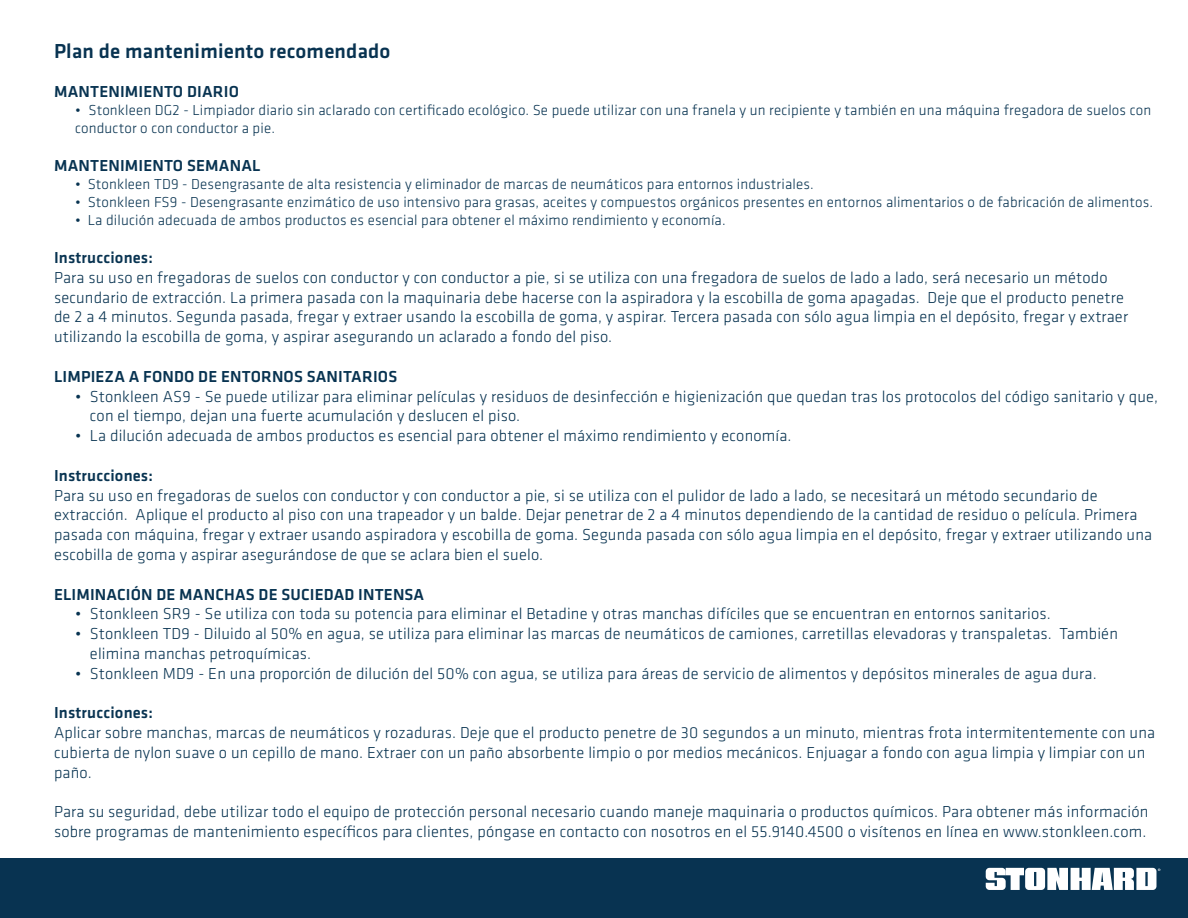
<style>
.page{position:relative;width:1188px;height:918px;background:#fff}
.page>*{position:absolute;margin:0;border:0;box-sizing:border-box;transform-origin:0 0}
.t1{font:500 21px "Klavika";letter-spacing:.01em;color:#083351}
.t2{font:300 16.5px/19.8px "Klavika";letter-spacing:.01em;color:#083351}
.t3{font:500 16.5px "Klavika";letter-spacing:.01em;color:#083351}
.t4{font:300 15px/18px "Klavika";letter-spacing:.01em;color:#083351}
</style>
<div class="page">
<div style="left:0;top:859px;width:1188px;height:59px;background:#083351"></div>
<svg style="left:986px;top:868px;width:174px;height:22px;background:#c9d2d9"></svg>
<p class="t1" style="left:54px;top:39px;width:338px">Plan de mantenimiento recomendado</p>
<p class="t3" style="left:54px;top:83px;width:186px">MANTENIMIENTO DIARIO</p>
<p class="t4" style="left:75px;top:101px;width:1078px">• Stonkleen DG2 - Limpiador diario sin aclarado con certificado ecológico. Se puede utilizar con una franela y un recipiente y también en una máquina fregadora de suelos con conductor o con conductor a pie.</p>
<p class="t3" style="left:54px;top:157px;width:208px">MANTENIMIENTO SEMANAL</p>
<p class="t4" style="left:75px;top:175px;width:740px">• Stonkleen TD9 - Desengrasante de alta resistencia y eliminador de marcas de neumáticos para entornos industriales.</p>
<p class="t4" style="left:75px;top:193px;width:1079px">• Stonkleen FS9 - Desengrasante enzimático de uso intensivo para grasas, aceites y compuestos orgánicos presentes en entornos alimentarios o de fabricación de alimentos.</p>
<p class="t4" style="left:75px;top:211px;width:652px">• La dilución adecuada de ambos productos es esencial para obtener el máximo rendimiento y economía.</p>
<p class="t3" style="left:54px;top:249px;width:101px">Instrucciones:</p>
<p class="t2" style="left:54px;top:267px;width:1076px">Para su uso en fregadoras de suelos con conductor y con conductor a pie, si se utiliza con una fregadora de suelos de lado a lado, será necesario un método secundario de extracción. La primera pasada con la maquinaria debe hacerse con la aspiradora y la escobilla de goma apagadas. Deje que el producto penetre de 2 a 4 minutos. Segunda pasada, fregar y extraer usando la escobilla de goma, y aspirar. Tercera pasada con sólo agua limpia en el depósito, fregar y extraer utilizando la escobilla de goma, y aspirar asegurando un aclarado a fondo del piso.</p>
<p class="t3" style="left:54px;top:367px;width:345px">LIMPIEZA A FONDO DE ENTORNOS SANITARIOS</p>
<p class="t2" style="left:90px;top:386px;width:1070px;text-indent:-15px">• Stonkleen AS9 - Se puede utilizar para eliminar películas y residuos de desinfección e higienización que quedan tras los protocolos del código sanitario y que, con el tiempo, dejan una fuerte acumulación y deslucen el piso.</p>
<p class="t2" style="left:75px;top:426px;width:718px">• La dilución adecuada de ambos productos es esencial para obtener el máximo rendimiento y economía.</p>
<p class="t3" style="left:54px;top:466px;width:101px">Instrucciones:</p>
<p class="t2" style="left:54px;top:485px;width:1100px">Para su uso en fregadoras de suelos con conductor y con conductor a pie, si se utiliza con el pulidor de lado a lado, se necesitará un método secundario de extracción. Aplique el producto al piso con una trapeador y un balde. Dejar penetrar de 2 a 4 minutos dependiendo de la cantidad de residuo o película. Primera pasada con máquina, fregar y extraer usando aspiradora y escobilla de goma. Segunda pasada con sólo agua limpia en el depósito, fregar y extraer utilizando una escobilla de goma y aspirar asegurándose de que se aclara bien el suelo.</p>
<p class="t3" style="left:54px;top:585px;width:372px">ELIMINACIÓN DE MANCHAS DE SUCIEDAD INTENSA</p>
<p class="t2" style="left:75px;top:604px;width:977px">• Stonkleen SR9 - Se utiliza con toda su potencia para eliminar el Betadine y otras manchas difíciles que se encuentran en entornos sanitarios.</p>
<p class="t2" style="left:90px;top:624px;width:1030px;text-indent:-15px">• Stonkleen TD9 - Diluido al 50% en agua, se utiliza para eliminar las marcas de neumáticos de camiones, carretillas elevadoras y transpaletas. También elimina manchas petroquímicas.</p>
<p class="t2" style="left:75px;top:663px;width:1023px">• Stonkleen MD9 - En una proporción de dilución del 50% con agua, se utiliza para áreas de servicio de alimentos y depósitos minerales de agua dura.</p>
<p class="t3" style="left:54px;top:704px;width:101px">Instrucciones:</p>
<p class="t2" style="left:54px;top:723px;width:1103px">Aplicar sobre manchas, marcas de neumáticos y rozaduras. Deje que el producto penetre de 30 segundos a un minuto, mientras frota intermitentemente con una cubierta de nylon suave o un cepillo de mano. Extraer con un paño absorbente limpio o por medios mecánicos. Enjuagar a fondo con agua limpia y limpiar con un paño.</p>
<p class="t2" style="left:54px;top:802px;width:1096px">Para su seguridad, debe utilizar todo el equipo de protección personal necesario cuando maneje maquinaria o productos químicos. Para obtener más información sobre programas de mantenimiento específicos para clientes, póngase en contacto con nosotros en el 55.9140.4500 o visítenos en línea en www.stonkleen.com.</p>
</div>
